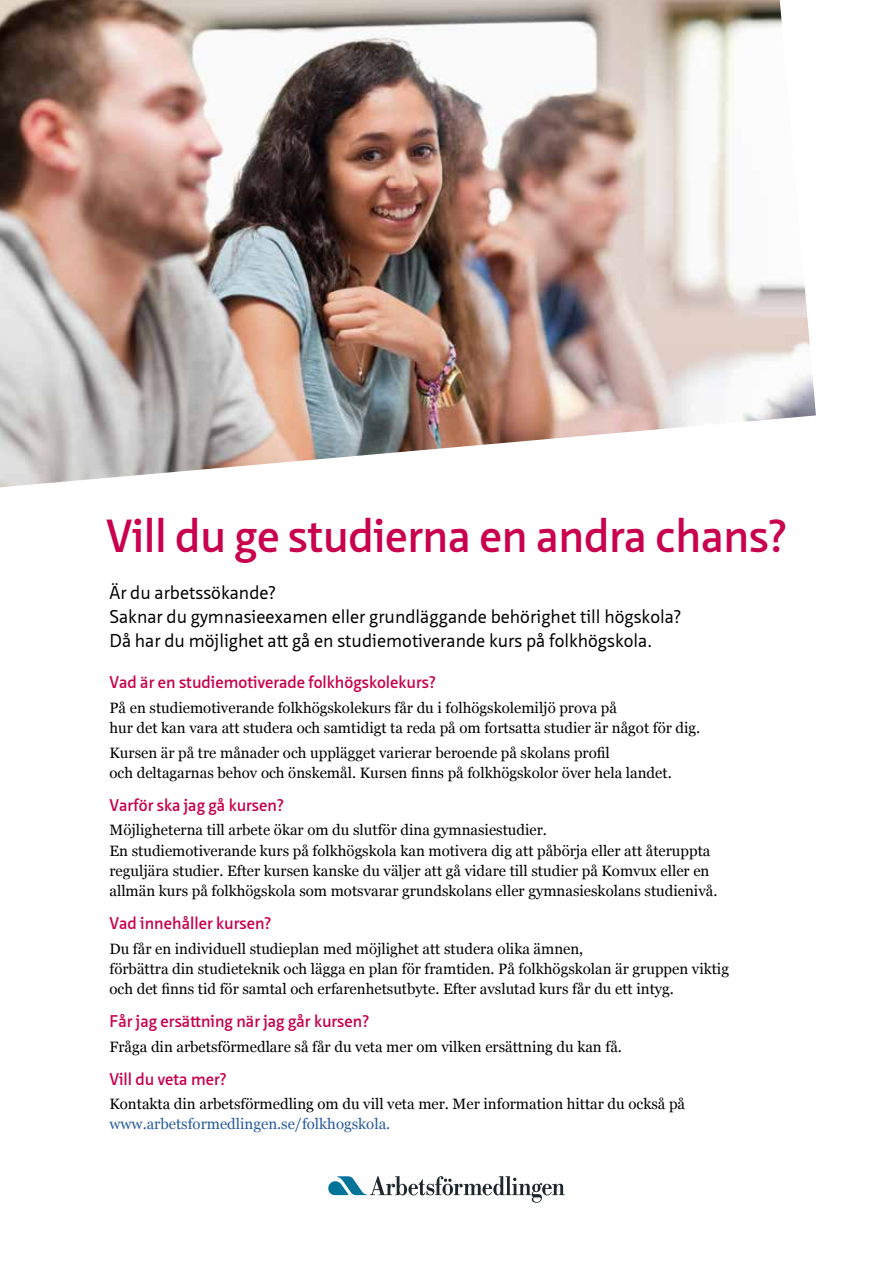
<style>
.page{position:relative;width:893px;height:1263px;background:#fff}
.page>*{position:absolute;margin:0;border:0;box-sizing:border-box;transform-origin:0 0}
.t1{font:600 45px "Neue Sans Pro";letter-spacing:-.01em;color:#c8004d}
.t2{font:18px/24px "Neue Sans Pro";color:#000}
.t3{font:600 16.5px "Neue Sans Pro";color:#c8004d}
.t4{font:15px/20.2px "Georgia";color:#000}
.t5{font:15px "Georgia";color:#275b9b}
</style>
<div class="page">
<img style="left:0;top:0;width:816px;height:487px">
<svg style="left:328px;top:1176px;width:237px;height:27px"></svg>
<h1 class="t1" style="left:106px;top:507px;width:683px">Vill du ge studierna en andra chans?</h1>
<p class="t2" style="left:109px;top:580px;width:573px">Är du arbetssökande?<br>Saknar du gymnasieexamen eller grundläggande behörighet till högskola?<br>Då har du möjlighet att gå en studiemotiverande kurs på folkhögskola.</p>
<p class="t3" style="left:109px;top:672px;width:328px">Vad är en studiemotiverade folkhögskolekurs?</p>
<p class="t4" style="left:109px;top:698px;width:592px">På en studiemotiverande folkhögskolekurs får du i folhögskolemiljö prova på<br>hur det kan vara att studera och samtidigt ta reda på om fortsatta studier är något för dig.</p>
<p class="t4" style="left:109px;top:743px;width:564px">Kursen är på tre månader och upplägget varierar beroende på skolans profil<br>och deltagarnas behov och önskemål. Kursen finns på folkhögskolor över hela landet.</p>
<p class="t3" style="left:109px;top:794px;width:176px">Varför ska jag gå kursen?</p>
<p class="t4" style="left:109px;top:820px;width:609px">Möjligheterna till arbete ökar om du slutför dina gymnasiestudier.<br>En studiemotiverande kurs på folkhögskola kan motivera dig att påbörja eller att återuppta reguljära studier. Efter kursen kanske du väljer att gå vidare till studier på Komvux eller en allmän kurs på folkhögskola som motsvarar grundskolans eller gymnasieskolans studienivå.</p>
<p class="t3" style="left:109px;top:912px;width:164px">Vad innehåller kursen?</p>
<p class="t4" style="left:109px;top:939px;width:621px">Du får en individuell studieplan med möjlighet att studera olika ämnen,<br>förbättra din studieteknik och lägga en plan för framtiden. På folkhögskolan är gruppen viktig och det finns tid för samtal och erfarenhetsutbyte. Efter avslutad kurs får du ett intyg.</p>
<p class="t3" style="left:109px;top:1010px;width:261px">Får jag ersättning när jag går kursen?</p>
<p class="t4" style="left:109px;top:1037px;width:514px">Fråga din arbetsförmedlare så får du veta mer om vilken ersättning du kan få.</p>
<p class="t3" style="left:109px;top:1068px;width:119px">Vill du veta mer?</p>
<p class="t4" style="left:109px;top:1094px;width:577px">Kontakta din arbetsförmedling om du vill veta mer. Mer information hittar du också på</p>
<p class="t5" style="left:109px;top:1115px;width:282px">www.arbetsformedlingen.se/folkhogskola.</p>
</div>
